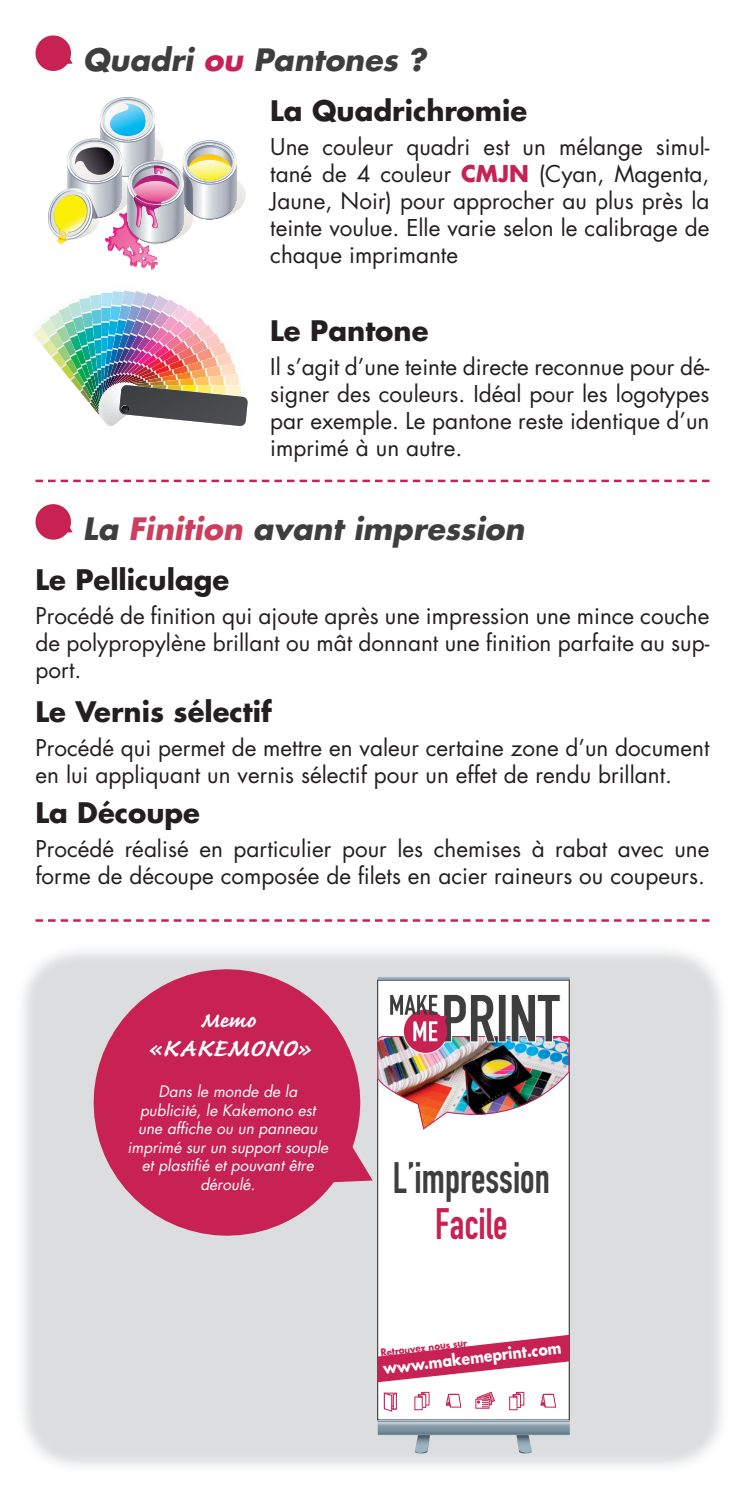
<style>
.page{position:relative;width:745px;height:1489px;background:#fff}
.page>*{position:absolute;margin:0;border:0;box-sizing:border-box;transform-origin:0 0}
.t1{font:43.25px "DIN Engschrift";color:#3e3e3f;scale:.9 1}
.t2{font:43.25px "DIN Engschrift";color:#c72253;scale:.9 1}
.t3{font:700 32.5px "Caflisch Script";color:#fff}
.t4{font:italic 700 30px "Futura";color:#3e3e3f}
.t5{font:700 27.5px "Futura";color:#231f20}
.t6{font:700 27.5px "Caflisch Script";color:#fff}
.t7{font:22.5px/27px "Futura";color:#231f20;text-align:justify}
.t8{font:700 15.75px "Futura";color:#fff;scale:.9 1}
.t9{font:italic 15.5px/18.5px "Futura";color:#fff;text-align:center}
.t10{font:700 9.75px "Futura";color:#c72253;scale:.9 1}
.s1{color:#c72253}
.s2{font-weight:700;color:#c72253}
.s3{color:#cc3e5e}
</style>
<div class="page">
<div style="left:35px;top:964px;width:674px;height:489px;background:#dcdddf;border-radius:43px"></div>
<svg style="left:35px;top:35px;width:38px;height:36px"></svg>
<svg style="left:35px;top:504px;width:38px;height:36px"></svg>
<div style="left:377px;top:980px;width:192px;height:439px;background:#fff"></div>
<svg style="left:377px;top:1334px;width:192px;height:48px"></svg>
<img style="left:377px;top:993px;width:192px;height:136px">
<svg style="left:383px;top:1392px;width:13px;height:19px"></svg>
<svg style="left:417px;top:1391px;width:9px;height:6px"></svg>
<svg style="left:516px;top:1392px;width:7px;height:12px"></svg>
<div style="left:509px;top:1396px;width:8px;height:13px;border:1px solid #c72253"></div>
<svg style="left:512px;top:1391px;width:9px;height:6px"></svg>
<svg style="left:445px;top:1393px;width:16px;height:14px"></svg>
<svg style="left:540px;top:1393px;width:16px;height:14px"></svg>
<svg style="left:476px;top:1391px;width:19px;height:16px"></svg>
<svg style="left:377px;top:1419px;width:192px;height:34px"></svg>
<svg style="left:377px;top:976px;width:192px;height:4px"></svg>
<svg style="left:75px;top:950px;width:297px;height:286px;fill:#c72253"></svg>
<img style="left:33px;top:290px;width:215px;height:136px">
<svg style="left:48px;top:97px;width:197px;height:173px"></svg>
<svg style="left:35px;top:919px;width:674px;height:2px"></svg>
<svg style="left:35px;top:479px;width:674px;height:3px"></svg>
<h3 class="t4" style="left:83px;top:46px;width:344px">Quadri <span class="s1">ou</span> Pantones ?</h3>
<p class="t5" style="left:270px;top:98px;width:258px">La Quadrichromie</p>
<p class="t7" style="left:270px;top:135px;width:440px">Une couleur quadri est un mélange simul&shy;tané de 4 couleur <span class="s2">CMJN</span> (Cyan, Magenta, Jaune, Noir) pour approcher au plus près la teinte voulue. Elle varie selon le calibrage de chaque imprimante</p>
<p class="t5" style="left:270px;top:318px;width:159px">Le Pantone</p>
<p class="t7" style="left:270px;top:355px;width:440px">Il s’agit d’une teinte directe reconnue pour dé&shy;signer des couleurs. Idéal pour les logotypes par exemple. Le pantone reste identique d’un imprimé à un autre.</p>
<h3 class="t4" style="left:83px;top:514px;width:442px">La <span class="s3">Finition</span> avant impression</h3>
<p class="t5" style="left:35px;top:567px;width:195px">Le Pelliculage</p>
<p class="t7" style="left:35px;top:604px;width:675px">Procédé de finition qui ajoute après une impression une mince couche de polypropylène brillant ou mât donnant une finition parfaite au sup&shy;port.</p>
<p class="t5" style="left:35px;top:699px;width:238px">Le Vernis sélectif</p>
<p class="t7" style="left:35px;top:736px;width:675px">Procédé qui permet de mettre en valeur certaine zone d’un document en lui appliquant un vernis sélectif pour un effet de rendu brillant.</p>
<p class="t5" style="left:35px;top:800px;width:166px">La Découpe</p>
<p class="t7" style="left:35px;top:837px;width:675px">Procédé réalisé en particulier pour les chemises à rabat avec une forme de découpe composée de filets en acier raineurs ou coupeurs.</p>
<p class="t6" style="left:200px;top:1010px;width:57px">Memo</p>
<h2 class="t3" style="left:145px;top:1036px;width:168px">«KAKEMONO»</h2>
<p class="t9" style="left:127px;top:1083px;width:202px">Dans le monde de la publicité, le Kakemono est une affiche ou un panneau imprimé sur un support souple et plastifié et pouvant être déroulé.</p>
<h1 class="t1" style="left:392px;top:1162px;width:176px">L’impression</h1>
<h1 class="t2" style="left:435px;top:1207px;width:82px">Facile</h1>
<p class="t10" style="left:380px;top:1348px;width:98px;rotate:-7deg">Retrouvez nous sur</p>
<p class="t8" style="left:382px;top:1361px;width:201px;rotate:-7deg">www.makemeprint.com</p>
</div>
